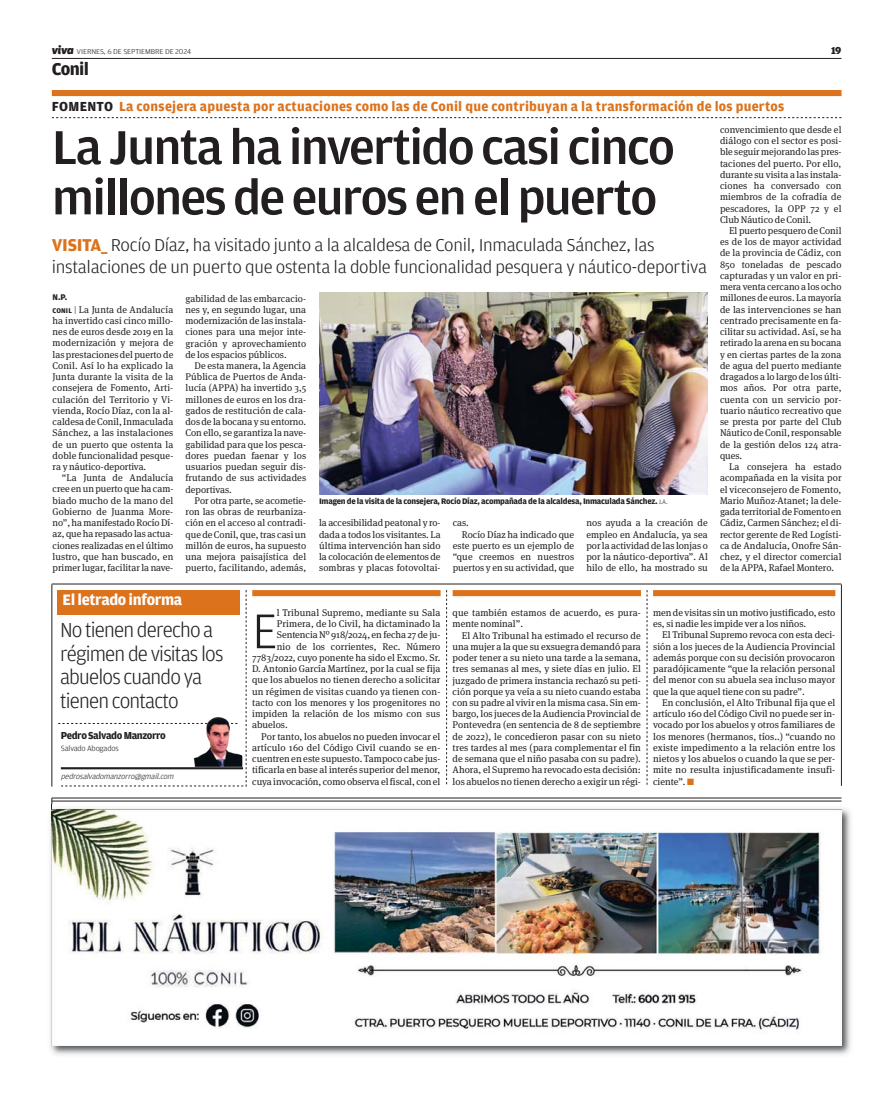
<style>
.page{position:relative;width:893px;height:1094px;background:#fff}
.page>*{position:absolute;margin:0;border:0;box-sizing:border-box;transform-origin:0 0}
.t1{font:300 51.75px "Amplitude";color:#231f20}
.t2{font:500 50.4px/50.4px "Amplitude";letter-spacing:-.035em;color:#231f20;scale:1.05 1}
.t3{font:300 21.45px/23.5px "Amplitude";letter-spacing:-.04em;color:#231f20}
.t4{font:300 18.15px/22.2px "Amplitude";letter-spacing:-.015em;color:#231f20;scale:1.05 1}
.t5{font:700 18.15px "Amplitude";letter-spacing:-.04em;color:#231f20}
.t6{font:700 16.05px "Amplitude";letter-spacing:-.025em;color:#fff}
.t7{font:700 13.95px "Amplitude";letter-spacing:.02em;color:#dc721c}
.t8{font:700 10.65px "Amplitude";letter-spacing:-.04em;color:#231f20}
.t9{font:900 10.65px "Amplitude";color:#231f20}
.t10{font:9.75px/11.2px "Meta Serif OT";color:#231f20;text-align:justify}
.t11{font:700 8.85px "Amplitude";color:#231f20}
.t12{font:700 8.55px "Amplitude";letter-spacing:-.025em;color:#231f20}
.t13{font:italic 300 8.1px "Amplitude";color:#231f20;scale:1.05 1}
.t14{font:300 8.1px "Amplitude";letter-spacing:-.02em;color:#231f20;scale:1.05 1}
.t15{font:300 7.5px "Amplitude";letter-spacing:-.01em;color:#231f20;scale:1.1 1}
.s1{font-family:"Apex New";font-weight:800;font-style:italic;font-size:11.85px}
.s2{color:#231f20}
.s3{font-weight:700;color:#dc721c}
.s4{font-family:"Amplitude";font-weight:700;font-size:7.35px}
.s5{font-family:"Amplitude";font-weight:300}
.s6{font-weight:300;font-size:6.9px}
.s7{color:#dc721c}
</style>
<div class="page">
<hr style="left:52px;top:58px;width:789px;height:1px;background:#231f20">
<hr style="left:841px;top:584px;width:1px;height:201px;background:#231f20">
<svg style="left:446px;top:590px;width:1px;height:194px"></svg>
<svg style="left:646px;top:590px;width:1px;height:194px"></svg>
<div style="left:252px;top:590px;width:188px;height:6px;background:#dc721c"></div>
<div style="left:452px;top:590px;width:189px;height:6px;background:#dc721c"></div>
<div style="left:653px;top:590px;width:182px;height:6px;background:#dc721c"></div>
<hr style="left:52px;top:583px;width:789px;height:1px;background:#231f20">
<svg style="left:58px;top:590px;width:189px;height:196px"></svg>
<img style="left:194px;top:716px;width:48px;height:50px">
<hr style="left:52px;top:798px;width:1px;height:202px;background:#231f20">
<hr style="left:52px;top:797px;width:789px;height:1px;background:#231f20">
<hr style="left:52px;top:800px;width:789px;height:1px;background:#231f20">
<img style="left:50px;top:804px;width:801px;height:251px">
<img style="left:52px;top:809px;width:789px;height:236px">
<hr style="left:52px;top:584px;width:1px;height:202px;background:#231f20">
<div style="left:52px;top:90px;width:789px;height:6px;background:#dc721c"></div>
<svg style="left:52px;top:117px;width:789px;height:1px"></svg>
<img style="left:319px;top:292px;width:388px;height:202px">
<p class="t15" style="left:52px;top:49px;width:128px"><span class="s1">viva</span> VIERNES, 6 DE SEPTIEMBRE DE 2024</p>
<p class="t9" style="left:831px;top:46px;width:12px">19</p>
<h3 class="t5" style="left:52px;top:62px;width:39px">Conil</h3>
<h3 class="t7" style="left:52px;top:101px;width:734px"><span class="s2">FOMENTO</span> La consejera apuesta por actuaciones como las de Conil que contribuyan a la transformación de los puertos</h3>
<h2 class="t2" style="left:52px;top:125px;width:595px">La Junta ha invertido casi cinco millones de euros en el puerto</h2>
<h3 class="t4" style="left:52px;top:235px;width:625px"><span class="s3">VISITA_</span> Rocío Díaz, ha visitado junto a la alcaldesa de Conil, Inmaculada Sánchez, las instalaciones de un puerto que ostenta la doble funcionalidad pesquera y náutico-deportiva</h3>
<p class="t11" style="left:53px;top:294px;width:16px">N.P.</p>
<p class="t10" style="left:53px;top:304px;width:122px"><span class="s4">CONIL</span> <span class="s5">|</span> La Junta de Andalucía ha invertido casi cinco millo&shy;nes de euros desde 2019 en la modernización y mejora de las prestaciones del puerto de Conil. Así lo ha explicado la Junta durante la visita de la consejera de Fomento, Arti&shy;culación del Territorio y Vi&shy;vienda, Rocío Díaz, con la al&shy;caldesa de Conil, Inmaculada Sánchez, a las instalaciones de un puerto que ostenta la doble funcionalidad pesque&shy;ra y náutico-deportiva.</p>
<p class="t10" style="left:53px;top:472px;width:122px;text-indent:9px">“La Junta de Andalucía cree en un puerto que ha cam&shy;biado mucho de la mano del Gobierno de Juanma More&shy;no”, ha manifestado Rocío Dí&shy;az, que ha repasado las actua&shy;ciones realizadas en el último lustro, que han buscado, en primer lugar, facilitar la nave-</p>
<p class="t10" style="left:185px;top:293px;width:122px">gabilidad de las embarcacio&shy;nes y, en segundo lugar, una modernización de las instala&shy;ciones para una mejor inte&shy;gración y aprovechamiento de los espacios públicos.</p>
<p class="t10" style="left:185px;top:360px;width:122px;text-indent:9px">De esta manera, la Agencia Pública de Puertos de Anda&shy;lucía (APPA) ha invertido 3,5 millones de euros en los dra&shy;gados de restitución de cala&shy;dos de la bocana y su entorno.<br>Con ello, se garantiza la nave&shy;gabilidad para que los pesca&shy;dores puedan faenar y los usuarios puedan seguir dis&shy;frutando de sus actividades deportivas.</p>
<p class="t10" style="left:185px;top:495px;width:122px;text-indent:9px">Por otra parte, se acometie&shy;ron las obras de reurbaniza&shy;ción en el acceso al contradi&shy;que de Conil, que, tras casi un millón de euros, ha supuesto una mejora paisajística del puerto, facilitando, además,</p>
<p class="t12" style="left:319px;top:497px;width:350px">Imagen de la visita de la consejera, Rocío Díaz, acompañada de la alcaldesa, Inmaculada Sánchez. <span class="s6">J.A.</span></p>
<p class="t10" style="left:319px;top:518px;width:123px">la accesibilidad peatonal y ro&shy;dada a todos los visitantes. La última intervención han sido la colocación de elementos de sombras y placas fotovoltai-</p>
<p class="t10" style="left:453px;top:518px;width:18px">cas.</p>
<p class="t10" style="left:462px;top:529px;width:114px">Rocío Díaz ha indicado que</p>
<p class="t10" style="left:453px;top:540px;width:123px">este puerto es un ejemplo de</p>
<p class="t10" style="left:453px;top:551px;width:123px">“que creemos en nuestros</p>
<p class="t10" style="left:453px;top:563px;width:123px">puertos y en su actividad, que</p>
<p class="t10" style="left:586px;top:518px;width:123px">nos ayuda a la creación de empleo en Andalucía, ya sea por la actividad de las lonjas o por la náutico-deportiva”. Al hilo de ello, ha mostrado su</p>
<p class="t10" style="left:720px;top:124px;width:123px">convencimiento que desde el diálogo con el sector es posi&shy;ble seguir mejorando las pres&shy;taciones del puerto. Por ello, durante su visita a las instala&shy;ciones ha conversado con miembros de la cofradía de pescadores, la OPP 72 y el Club Náutico de Conil.</p>
<p class="t10" style="left:720px;top:225px;width:123px;text-indent:9px">El puerto pesquero de Conil es de los de mayor actividad de la provincia de Cádiz, con 850 toneladas de pescado capturadas y un valor en pri&shy;mera venta cercano a los ocho millones de euros. La mayoría de las intervenciones se han centrado precisamente en fa&shy;cilitar su actividad. Así, se ha retirado la arena en su bocana y en ciertas partes de la zona de agua del puerto mediante dragados a lo largo de los últi&shy;mos años. Por otra parte, cuenta con un servicio por&shy;tuario náutico recreativo que se presta por parte del Club Náutico de Conil, responsable de la gestión delos 124 atra&shy;ques.</p>
<p class="t10" style="left:720px;top:461px;width:123px;text-indent:9px">La consejera ha estado acompañada en la visita por el viceconsejero de Fomento, Mario Muñoz-Atanet; la dele&shy;gada territorial de Fomento en Cádiz, Carmen Sánchez; el di&shy;rector gerente de Red Logísti&shy;ca de Andalucía, Onofre Sán&shy;chez, y el director comercial de la APPA, Rafael Montero.</p>
<h3 class="t6" style="left:62px;top:594px;width:121px">El letrado informa</h3>
<h3 class="t3" style="left:60px;top:619px;width:165px">No tienen derecho a régimen de visitas los abuelos cuando ya tienen contacto</h3>
<p class="t8" style="left:61px;top:731px;width:106px">Pedro Salvado Manzorro</p>
<p class="t14" style="left:61px;top:745px;width:57px">Salvado Abogados</p>
<p class="t13" style="left:61px;top:772px;width:110px">pedrosalvadomanzorro@gmail.com</p>
<p class="t10" style="left:277px;top:607px;width:165px">l Tribunal Supremo, mediante su Sala</p>
<p class="t10" style="left:277px;top:618px;width:165px">Primera, de lo Civil, ha dictaminado la</p>
<p class="t10" style="left:277px;top:630px;width:165px">Sentencia Nº 918/2024, en fecha 27 de ju-</p>
<p class="t10" style="left:277px;top:641px;width:165px">nio de los corrientes, Rec. Número</p>
<p class="t10" style="left:252px;top:652px;width:190px">7783/2022, cuyo ponente ha sido el Excmo. Sr.</p>
<p class="t10" style="left:252px;top:663px;width:190px">D. Antonio García Martínez, por la cual se fija</p>
<p class="t10" style="left:252px;top:675px;width:190px">que los abuelos no tienen derecho a solicitar</p>
<p class="t10" style="left:252px;top:686px;width:190px">un régimen de visitas cuando ya tienen con-</p>
<p class="t10" style="left:252px;top:697px;width:190px">tacto con los menores y los progenitores no</p>
<p class="t10" style="left:252px;top:708px;width:190px">impiden la relación de los mismo con sus</p>
<p class="t10" style="left:252px;top:720px;width:37px">abuelos.</p>
<p class="t10" style="left:261px;top:731px;width:181px">Por tanto, los abuelos no pueden invocar el</p>
<p class="t10" style="left:252px;top:742px;width:190px">artículo 160 del Código Civil cuando se en-</p>
<p class="t10" style="left:252px;top:753px;width:190px">cuentren en este supuesto. Tampoco cabe jus-</p>
<p class="t10" style="left:252px;top:764px;width:190px">tificarla en base al interés superior del menor,</p>
<p class="t10" style="left:252px;top:776px;width:190px">cuya invocación, como observa el fiscal, con el</p>
<h1 class="t1" style="left:252px;top:611px;width:27px">E</h1>
<p class="t10" style="left:452px;top:607px;width:190px">que también estamos de acuerdo, es pura&shy;mente nominal”.</p>
<p class="t10" style="left:452px;top:630px;width:190px;text-indent:9px">El Alto Tribunal ha estimado el recurso de una mujer a la que su exsuegra demandó para poder tener a su nieto una tarde a la semana, tres semanas al mes, y siete días en julio. El juzgado de primera instancia rechazó su peti&shy;ción porque ya veía a su nieto cuando estaba con su padre al vivir en la misma casa. Sin em&shy;bargo, los jueces de la Audiencia Provincial de Pontevedra (en sentencia de 8 de septiembre de 2022), le concedieron pasar con su nieto tres tardes al mes (para complementar el fin de semana que el niño pasaba con su padre).<br>Ahora, el Supremo ha revocado esta decisión: los abuelos no tienen derecho a exigir un régi-</p>
<p class="t10" style="left:653px;top:607px;width:184px">men de visitas sin un motivo justificado, esto es, si nadie les impide ver a los niños.</p>
<p class="t10" style="left:653px;top:630px;width:184px;text-indent:9px">El Tribunal Supremo revoca con esta deci&shy;sión a los jueces de la Audiencia Provincial además porque con su decisión provocaron paradójicamente “que la relación personal del menor con su abuela sea incluso mayor que la que aquel tiene con su padre”.</p>
<p class="t10" style="left:653px;top:697px;width:184px;text-indent:9px">En conclusión, el Alto Tribunal fija que el artículo 160 del Código Civil no puede ser in&shy;vocado por los abuelos y otros familiares de los menores (hermanos, tíos..) “cuando no existe impedimento a la relación entre los nietos y los abuelos o cuando la que se per&shy;mite no resulta injustificadamente insufi&shy;ciente”. <span class="s7">■</span></p>
</div>
